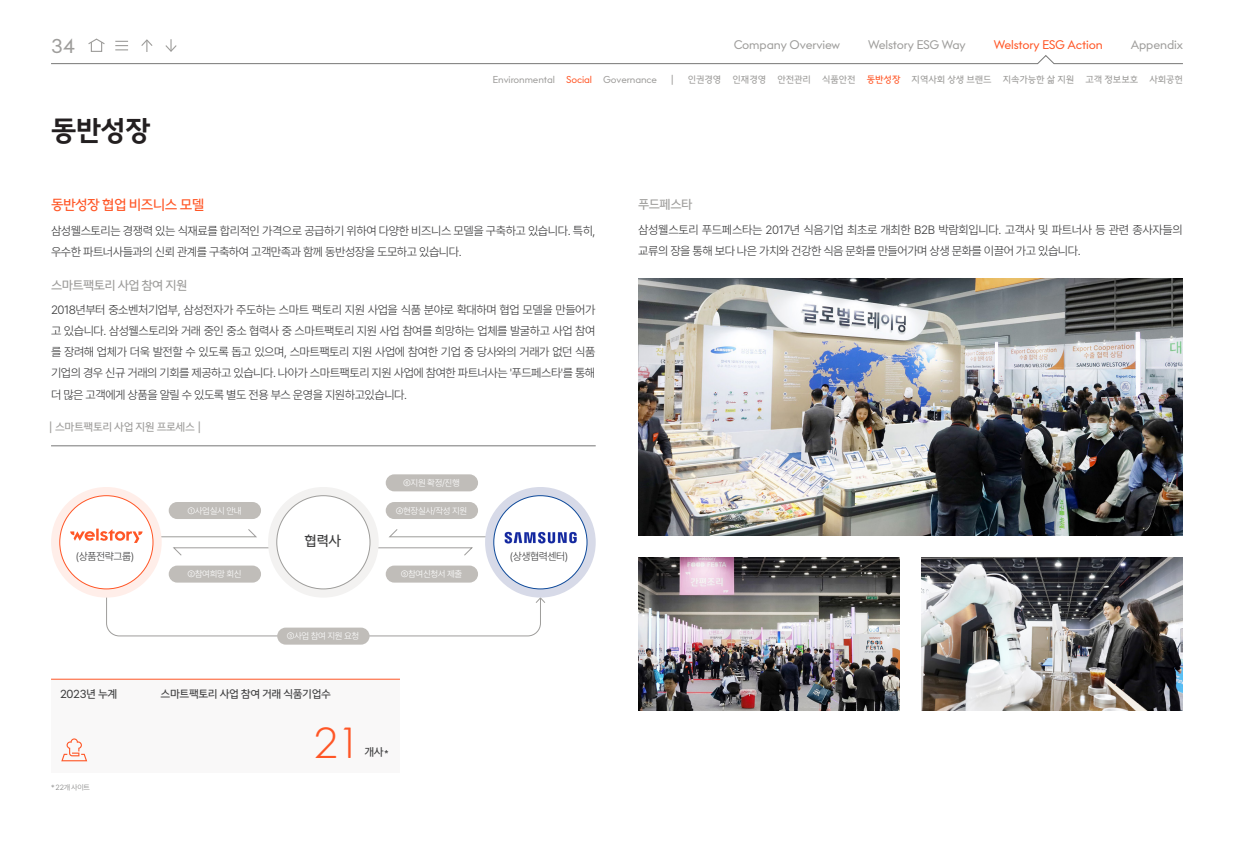
<style>
.page{position:relative;width:1234px;height:851px;background:#fff}
.page>*{position:absolute;margin:0;border:0;box-sizing:border-box;transform-origin:0 0}
.t1{font:300 39px "Welstorygothic";color:#ff5626}
.t2{font:700 27px "Welstorygothic";color:#231f20}
.t3{font:18px "Welstorygothic";color:#9e9d9b}
.t4{font:13.5px "Welstorygothic";letter-spacing:-.05em;color:#ff5626}
.t5{font:13.5px "Welstorygothic";color:#3e3e3f}
.t6{font:300 12px/21px "Pretendard";letter-spacing:-.04em;color:#3e3e3f}
.t7{font:12px "Welstorygothic";letter-spacing:-.05em;color:#9e9d9b}
.t8{font:11.25px "Welstorygothic";letter-spacing:-.01em;color:#9e9d9b}
.t9{font:11.25px "Welstorygothic";letter-spacing:-.01em;color:#ff5626}
.t10{font:10.5px "Welstorygothic";letter-spacing:-.04em;color:#3e3e3f}
.t11{font:300 10.5px "Pretendard";letter-spacing:-.04em;color:#3e3e3f}
.t12{font:10.5px "Welstorygothic";letter-spacing:-.04em;color:#9e9d9b}
.t13{font:9px "Welstorygothic";letter-spacing:-.01em;color:#9e9d9b}
.t14{font:300 9px "Pretendard";letter-spacing:-.04em;color:#fff}
.t15{font:300 7.5px "Pretendard";letter-spacing:-.05em;color:#858584}
.s1{color:#ff5626}
</style>
<div class="page">
<img style="left:921px;top:557px;width:261px;height:153px">
<img style="left:638px;top:278px;width:544px;height:257px">
<img style="left:638px;top:557px;width:261px;height:153px">
<hr style="left:51px;top:445px;width:544px;height:1px;background:#777776">
<div style="left:51px;top:679px;width:349px;height:93px;background:#f9f8f8"></div>
<hr style="left:51px;top:678px;width:349px;height:1px;background:#ff5626">
<svg style="left:106px;top:582px;width:439px;height:54px"></svg>
<div style="left:169px;top:502px;width:92px;height:17px;background:#c0bdb9;border-radius:9px"></div>
<div style="left:169px;top:565px;width:92px;height:17px;background:#c0bdb9;border-radius:9px"></div>
<div style="left:385px;top:474px;width:93px;height:17px;background:#c0bdb9;border-radius:9px"></div>
<div style="left:385px;top:502px;width:93px;height:17px;background:#c0bdb9;border-radius:9px"></div>
<div style="left:385px;top:565px;width:93px;height:17px;background:#c0bdb9;border-radius:9px"></div>
<div style="left:277px;top:627px;width:92px;height:17px;background:#c0bdb9;border-radius:9px"></div>
<svg style="left:389px;top:529px;width:97px;height:8px"></svg>
<svg style="left:377px;top:547px;width:95px;height:8px"></svg>
<div style="left:485px;top:487px;width:110px;height:110px;background:#d7dae8;border-radius:50%"></div>
<div style="left:493px;top:495px;width:94px;height:94px;background:#fff;border-radius:50%"></div>
<div style="left:268px;top:487px;width:110px;height:110px;background:#f3f2f1;border-radius:50%"></div>
<div style="left:277px;top:495px;width:93px;height:94px;background:#fff;border-radius:50%"></div>
<div style="left:51px;top:487px;width:111px;height:110px;background:#ffeee9;border-radius:50%"></div>
<div style="left:60px;top:495px;width:93px;height:94px;background:#fff;border-radius:50%"></div>
<svg style="left:70px;top:528px;width:210px;height:27px"></svg>
<svg style="left:51px;top:38px;width:1131px;height:26px"></svg>
<svg style="left:61px;top:738px;width:26px;height:23px"></svg>
<img style="left:504px;top:531px;width:73px;height:13px">
<p class="t3" style="left:51px;top:35px;width:25px">34</p>
<p class="t2" style="left:51px;top:114px;width:101px">동반성장</p>
<p class="t4" style="left:51px;top:197px;width:155px">동반성장 협업 비즈니스 모델</p>
<p class="t8" style="left:733px;top:37px;width:108px">Company Overview</p>
<p class="t8" style="left:868px;top:37px;width:99px">Welstory ESG Way</p>
<p class="t9" style="left:993px;top:37px;width:110px">Welstory ESG Action</p>
<p class="t8" style="left:1130px;top:37px;width:54px">Appendix</p>
<p class="t13" style="left:493px;top:74px;width:691px">Environmental <span class="s1">Social</span> Governance ｜ 인권경영 인재경영 안전관리 식품안전 <span class="s1">동반성장</span> 지역사회 상생 브랜드 지속가능한 삶 지원 고객 정보보호 사회공헌</p>
<p class="t7" style="left:638px;top:197px;width:55px">푸드페스타</p>
<p class="t6" style="left:51px;top:220px;width:546px">삼성웰스토리는 경쟁력 있는 식재료를 합리적인 가격으로 공급하기 위하여 다양한 비즈니스 모델을 구축하고 있습니다. 특히, 우수한 파트너사들과의 신뢰 관계를 구축하여 고객만족과 함께 동반성장을 도모하고 있습니다.</p>
<p class="t7" style="left:51px;top:278px;width:138px">스마트팩토리 사업 참여 지원</p>
<p class="t6" style="left:51px;top:299px;width:546px;text-align:justify">2018년부터 중소벤처기업부, 삼성전자가 주도하는 스마트 팩토리 지원 사업을 식품 분야로 확대하며 협업 모델을 만들어가 고 있습니다. 삼성웰스토리와 거래 중인 중소 협력사 중 스마트팩토리 지원 사업 참여를 희망하는 업체를 발굴하고 사업 참여 를 장려해 업체가 더욱 발전할 수 있도록 돕고 있으며, 스마트팩토리 지원 사업에 참여한 기업 중 당사와의 거래가 없던 식품 기업의 경우 신규 거래의 기회를 제공하고 있습니다. 나아가 스마트팩토리 지원 사업에 참여한 파트너사는 '푸드페스타'를 통해 더 많은 고객에게 상품을 알릴 수 있도록 별도 전용 부스 운영을 지원하고있습니다.</p>
<p class="t12" style="left:46px;top:420px;width:160px">｜스마트팩토리 사업 지원 프로세스｜</p>
<p class="t11" style="left:77px;top:548px;width:60px">(상품전략그룹)</p>
<p class="t14" style="left:187px;top:504px;width:56px">①사업실시 안내</p>
<p class="t14" style="left:187px;top:568px;width:56px">②참여희망 회신</p>
<p class="t5" style="left:304px;top:532px;width:38px">협력사</p>
<p class="t14" style="left:403px;top:476px;width:58px">⑥지원 확정/진행</p>
<p class="t14" style="left:395px;top:504px;width:73px">④현장실사/작성 지원</p>
<p class="t14" style="left:400px;top:568px;width:63px">⑤참여신청서 제출</p>
<p class="t14" style="left:286px;top:630px;width:74px">③사업 참여 지원 요청</p>
<p class="t10" style="left:60px;top:687px;width:59px">2023년 누계</p>
<p class="t10" style="left:161px;top:687px;width:172px">스마트팩토리 사업 참여 거래 식품기업수</p>
<p class="t15" style="left:51px;top:782px;width:40px">* 22개 사이트</p>
<p class="t1" style="left:312px;top:718px;width:50px">21</p>
<p class="t10" style="left:364px;top:745px;width:26px">개사*</p>
<p class="t11" style="left:521px;top:548px;width:45px">생협력센터</p>
<p class="t11" style="left:510px;top:548px;width:60px">(상품전략그룹)</p>
<p class="t6" style="left:638px;top:218px;width:546px">삼성웰스토리 푸드페스타는 2017년 식음기업 최초로 개최한 B2B 박람회입니다. 고객사 및 파트너사 등 관련 종사자들의 교류의 장을 통해 보다 나은 가치와 건강한 식음 문화를 만들어가며 상생 문화를 이끌어 가고 있습니다.</p>
</div>
